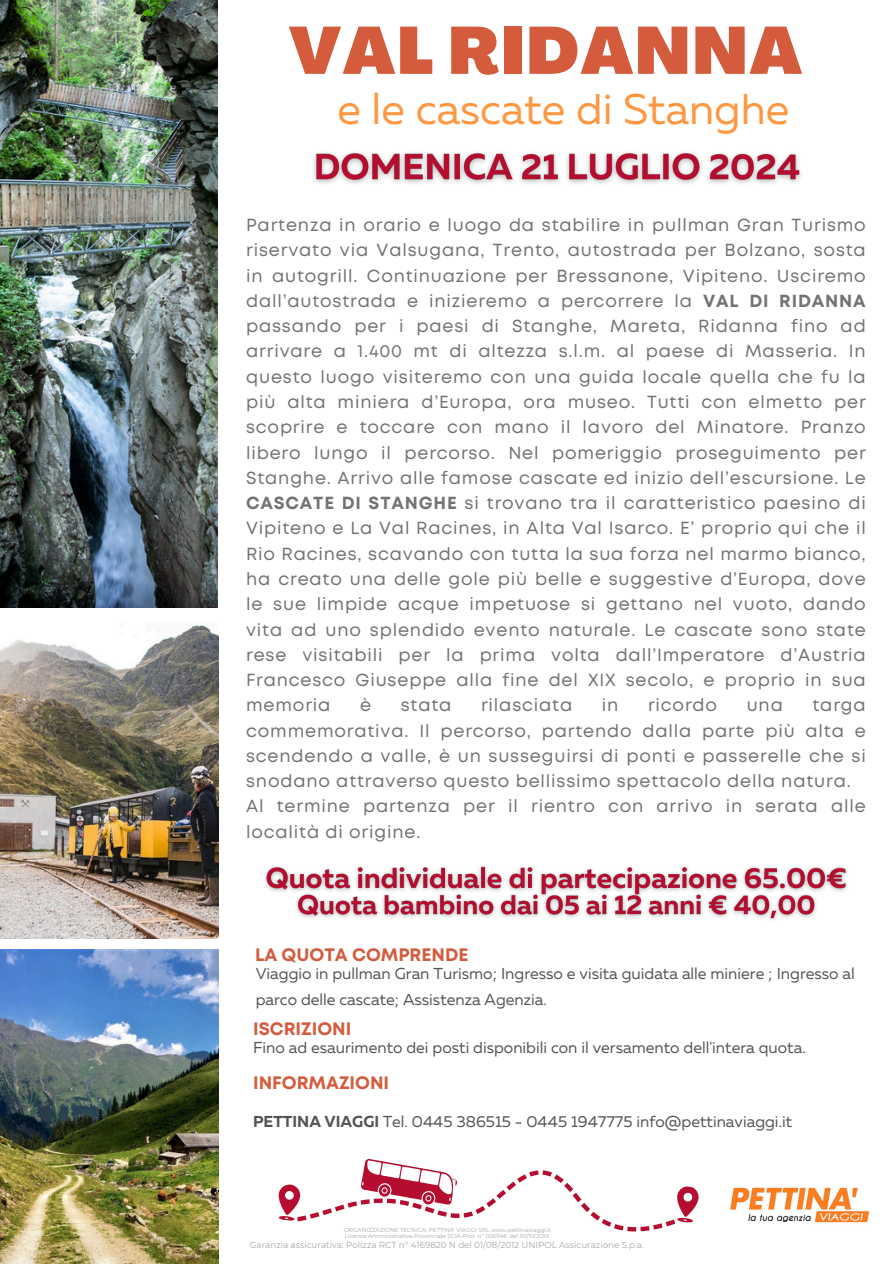
<style>
.page{position:relative;width:894px;height:1264px;background:#fff}
.page>*{position:absolute;margin:0;border:0;box-sizing:border-box;transform-origin:0 0}
.t1{font:900 65.55px "Agrandir";letter-spacing:.025em;color:#d45c3d}
.t2{font:42.75px "Muller";color:#ff9640}
.t3{font:700 18px "Mont";color:#d45c3d}
.t4{font:17.55px/25.2px "Mont";letter-spacing:.05em;color:#737373;text-align:justify}
.t5{font:15.75px/25.8px "Muller";color:#545454}
.t6{font:8.7px "Montserrat";color:#a6a6a6}
.t7{font:5.7px "Montserrat";color:#a6a6a6}
.s1{font-weight:700}
</style>
<div class="page">
<img style="left:730px;top:1187px;width:139px;height:36px">
<img style="left:0;top:625px;width:218px;height:313px">
<img style="left:0;top:949px;width:218px;height:314px">
<img style="left:0;top:0;width:218px;height:607px">
<svg style="left:278px;top:1184px;width:19px;height:37px"></svg>
<svg style="left:679px;top:1186px;width:20px;height:37px"></svg>
<svg style="left:297px;top:1159px;width:382px;height:73px"></svg>
<img style="left:313px;top:152px;width:488px;height:32px">
<img style="left:264px;top:866px;width:583px;height:55px">
<p class="t1" style="left:289px;top:25px;width:514px">VAL RIDANNA</p>
<p class="t2" style="left:337px;top:91px;width:453px">e le cascate di Stanghe</p>
<h5 class="t4" style="left:246px;top:214px;width:621px">Partenza in orario e luogo da stabilire in pullman Gran Turismo riservato via Valsugana, Trento, autostrada per Bolzano, sosta in autogrill. Continuazione per Bressanone, Vipiteno. Usciremo dall’autostrada e inizieremo a percorrere la <span class="s1">VAL DI RIDANNA </span>passando per i paesi di Stanghe, Mareta, Ridanna fino ad arrivare a 1.400 mt di altezza s.l.m. al paese di Masseria. In questo luogo visiteremo con una guida locale quella che fu la più alta miniera d’Europa, ora museo. Tutti con elmetto per scoprire e toccare con mano il lavoro del Minatore. Pranzo libero lungo il percorso. Nel pomeriggio proseguimento per Stanghe. Arrivo alle famose cascate ed inizio dell’escursione. Le <span class="s1">CASCATE DI STANGHE</span> si trovano tra il caratteristico paesino di Vipiteno e La Val Racines, in Alta Val Isarco. E’ proprio qui che il Rio Racines, scavando con tutta la sua forza nel marmo bianco, ha creato una delle gole più belle e suggestive d’Europa, dove le sue limpide acque impetuose si gettano nel vuoto, dando vita ad uno splendido evento naturale. Le cascate sono state rese visitabili per la prima volta dall’Imperatore d’Austria Francesco Giuseppe alla fine del XIX secolo, e proprio in sua memoria</h5>
<h5 class="t4" style="left:360px;top:694px;width:13px">è</h5>
<h5 class="t4" style="left:400px;top:694px;width:52px">stata</h5>
<h5 class="t4" style="left:481px;top:694px;width:93px">rilasciata</h5>
<h5 class="t4" style="left:601px;top:694px;width:18px">in</h5>
<h5 class="t4" style="left:647px;top:694px;width:71px">ricordo</h5>
<h5 class="t4" style="left:746px;top:694px;width:38px">una</h5>
<h5 class="t4" style="left:246px;top:694px;width:621px;text-align:left;text-indent:566px">targa commemorativa. Il percorso, partendo dalla parte più alta e scendendo a valle, è un susseguirsi di ponti e passerelle che si snodano attraverso questo bellissimo spettacolo della natura.<br>Al termine partenza per il rientro con arrivo in serata alle località di origine.</h5>
<p class="t3" style="left:255px;top:947px;width:215px">LA QUOTA COMPRENDE</p>
<p class="t5" style="left:256px;top:962px;width:600px">Viaggio in pullman Gran Turismo; Ingresso e visita guidata alle miniere ; Ingresso al parco delle cascate; Assistenza Agenzia.</p>
<p class="t3" style="left:253px;top:1021px;width:100px">ISCRIZIONI</p>
<p class="t5" style="left:253px;top:1036px;width:554px">Fino ad esaurimento dei posti disponibili con il versamento dell'intera quota.</p>
<h5 class="t3" style="left:253px;top:1075px;width:138px">INFORMAZIONI</h5>
<h1 class="t5" style="left:253px;top:1110px;width:540px"><span class="s1">PETTINA VIAGGI</span> Tel. 0445 386515 - 0445 1947775 info@pettinaviaggi.it</h1>
<h6 class="t7" style="left:344px;top:1226px;width:208px">ORGANIZZAZIONE TECNICA: PETTINA’ VIAGGI SRL www.pettinaviaggi.it</h6>
<h5 class="t7" style="left:345px;top:1232px;width:205px">Licenza Amministrativa Provinciale SCIA Prot. n° 0261146 del 30/10/2019</h5>
<p class="t6" style="left:250px;top:1239px;width:395px">Garanzia assicurativa: Polizza RCT n° 4169820 N del 01/08/2012 UNIPOL Assicurazione S.p.a.</p>
</div>
